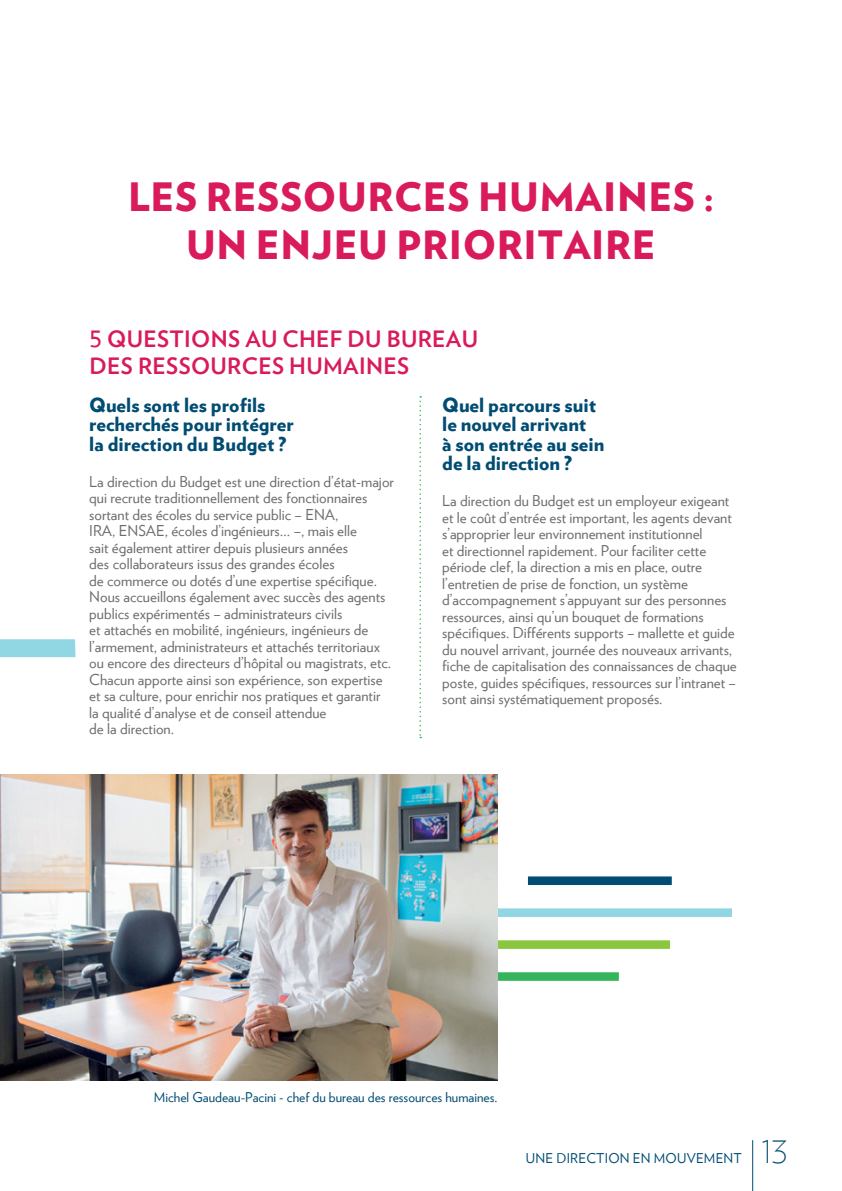
<style>
.page{position:relative;width:842px;height:1191px;background:#fff}
.page>*{position:absolute;margin:0;border:0;box-sizing:border-box;transform-origin:0 0}
.t1{font:900 39px/48px "Verlag";letter-spacing:.015em;color:#d91a5b;text-align:center}
.t2{font:200 39px "Verlag";color:#004c72}
.t3{font:700 22.5px/27px "Verlag";letter-spacing:.015em;color:#d91a5b}
.t4{font:900 19.5px/19.5px "Verlag";color:#004c72}
.t5{font:15px/16.5px "Verlag";color:#6c6d70}
.t6{font:13.5px "Verlag";color:#004c72}
.s1{font-weight:400;font-size:28.5px}
</style>
<div class="page">
<div style="left:440px;top:908px;width:292px;height:9px;background:#91d6e3"></div>
<div style="left:321px;top:940px;width:349px;height:9px;background:#8bc63e"></div>
<div style="left:399px;top:972px;width:220px;height:8px;background:#35b55b"></div>
<div style="left:528px;top:876px;width:144px;height:9px;background:#004c72"></div>
<svg style="left:419px;top:396px;width:2px;height:342px"></svg>
<div style="left:0;top:639px;width:75px;height:18px;background:#91d6e3"></div>
<img style="left:0;top:774px;width:497px;height:306px">
<hr style="left:752px;top:1140px;width:1px;height:51px;background:#004c72">
<h1 class="t1" style="left:128px;top:171px;width:587px">LES RESSOURCES HUMAINES :<br>UN ENJEU PRIORITAIRE</h1>
<h2 class="t3" style="left:89px;top:324px;width:390px"><span class="s1">5</span> QUESTIONS AU CHEF DU BUREAU<br>DES RESSOURCES HUMAINES</h2>
<h3 class="t4" style="left:89px;top:394px;width:206px">Quels sont les profils recherchés pour intégrer la direction du Budget ?</h3>
<p class="t5" style="left:89px;top:472px;width:306px">La direction du Budget est une direction d’état-major qui recrute traditionnellement des fonctionnaires sortant des écoles du service public – ENA,<br>IRA, ENSAE, écoles d’ingénieurs… –, mais elle<br>sait également attirer depuis plusieurs années<br>des collaborateurs issus des grandes écoles<br>de commerce ou dotés d’une expertise spécifique.<br>Nous accueillons également avec succès des agents publics expérimentés – administrateurs civils<br>et attachés en mobilité, ingénieurs, ingénieurs de l’armement, administrateurs et attachés territoriaux ou encore des directeurs d’hôpital ou magistrats, etc.<br>Chacun apporte ainsi son expérience, son expertise et sa culture, pour enrichir nos pratiques et garantir<br>la qualité d’analyse et de conseil attendue<br>de la direction.</p>
<h3 class="t4" style="left:442px;top:394px;width:164px">Quel parcours suit le nouvel arrivant<br>à son entrée au sein de la direction ?</h3>
<p class="t5" style="left:442px;top:492px;width:296px">La direction du Budget est un employeur exigeant et le coût d’entrée est important, les agents devant s’approprier leur environnement institutionnel<br>et directionnel rapidement. Pour faciliter cette période clef, la direction a mis en place, outre l’entretien de prise de fonction, un système d’accompagnement s’appuyant sur des personnes ressources, ainsi qu’un bouquet de formations spécifiques. Différents supports – mallette et guide du nouvel arrivant, journée des nouveaux arrivants, fiche de capitalisation des connaissances de chaque poste, guides spécifiques, ressources sur l’intranet – sont ainsi systématiquement proposés.</p>
<p class="t6" style="left:154px;top:1086px;width:345px">Michel Gaudeau-Pacini - chef du bureau des ressources humaines.</p>
<p class="t6" style="left:526px;top:1148px;width:218px">UNE DIRECTION EN MOUVEMENT</p>
<h1 class="t2" style="left:761px;top:1121px;width:29px">13</h1>
</div>
